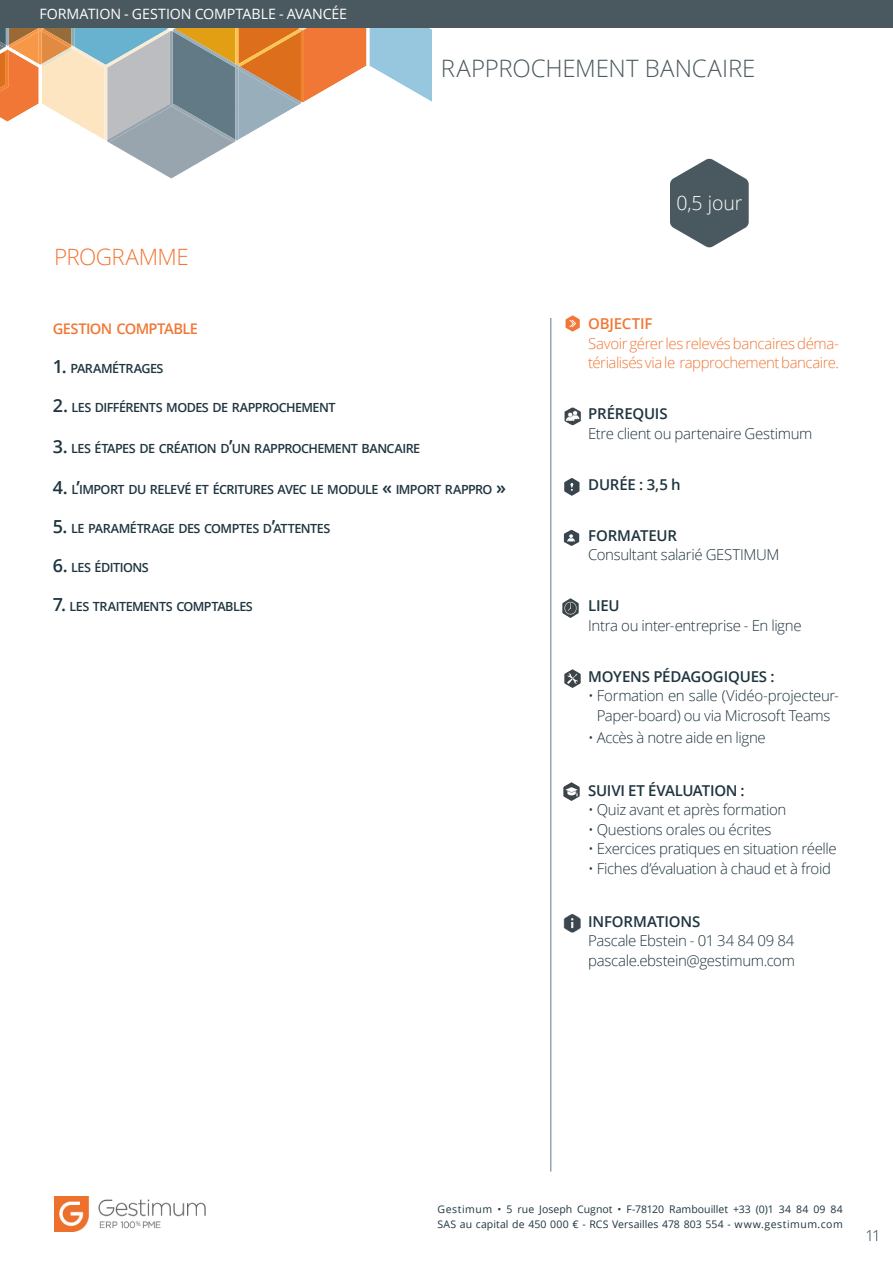
<style>
.page{position:relative;width:893px;height:1263px;background:#fff}
.page>*{position:absolute;margin:0;border:0;box-sizing:border-box;transform-origin:0 0}
.t1{font:300 24px "Open Sans";letter-spacing:-.005em;color:#4a595f}
.t2{font:300 22.5px "Open Sans";letter-spacing:-.025em;color:#f17736}
.t3{font:300 19.5px "Open Sans";color:#fff}
.t4{font:300 15px/19.5px "Open Sans";letter-spacing:-.025em;color:#1f353f;text-align:center}
.t5{font:600 15px "Open Sans";letter-spacing:-.015em;color:#1f353f}
.t6{font:300 15px/19.5px "Open Sans";letter-spacing:-.03em;color:#f17736}
.t7{font:600 15px "Open Sans";letter-spacing:-.015em;color:#f17736}
.t8{font:600 14.7px "Open Sans";letter-spacing:-.045em;color:#f17736}
.t9{font:14.25px "Open Sans";letter-spacing:-.01em;color:#fff}
.t10{font:600 12.6px "Open Sans";letter-spacing:-.045em;color:#1f353f}
.t11{font:10.5px/15px "Open Sans";letter-spacing:.005em;color:#1f353f}
.s1{font-size:18px}
</style>
<div class="page">
<svg style="left:0;top:28px;width:432px;height:150px"></svg>
<div style="left:0;top:0;width:893px;height:28px;background:#4a595f"></div>
<img style="left:54px;top:1197px;width:152px;height:35px">
<svg style="left:670px;top:159px;width:79px;height:89px"></svg>
<svg style="left:566px;top:315px;width:14px;height:17px"></svg>
<svg style="left:564px;top:478px;width:15px;height:18px"></svg>
<svg style="left:564px;top:530px;width:15px;height:16px"></svg>
<img style="left:563px;top:913px;width:18px;height:20px">
<img style="left:564px;top:407px;width:17px;height:19px">
<img style="left:562px;top:599px;width:17px;height:18px">
<img style="left:564px;top:669px;width:17px;height:18px">
<img style="left:563px;top:782px;width:17px;height:18px">
<hr style="left:550px;top:318px;width:1px;height:853px;background:#607986">
<p class="t9" style="left:39px;top:4px;width:309px">FORMATION - GESTION COMPTABLE - AVANCÉE</p>
<h2 class="t2" style="left:54px;top:241px;width:136px">PROGRAMME</h2>
<h1 class="t1" style="left:441px;top:52px;width:316px">RAPPROCHEMENT BANCAIRE</h1>
<h3 class="t3" style="left:676px;top:190px;width:67px">0,5 jour</h3>
<p class="t8" style="left:53px;top:319px;width:147px">GESTION COMPTABLE</p>
<p class="t10" style="left:53px;top:360px;width:112px"><span class="s1">1.</span> PARAMÉTRAGES</p>
<p class="t10" style="left:53px;top:399px;width:284px"><span class="s1">2.</span> LES DIFFÉRENTS MODES DE RAPPROCHEMENT</p>
<p class="t10" style="left:53px;top:440px;width:369px"><span class="s1">3.</span> LES ÉTAPES DE CRÉATION D<span class="s1">’</span>UN RAPPROCHEMENT BANCAIRE</p>
<p class="t10" style="left:53px;top:481px;width:455px"><span class="s1">4.</span> L<span class="s1">’</span>IMPORT DU RELEVÉ ET ÉCRITURES AVEC LE MODULE <span class="s1">«</span> IMPORT RAPPRO <span class="s1">»</span></p>
<p class="t10" style="left:53px;top:520px;width:279px"><span class="s1">5.</span> LE PARAMÉTRAGE DES COMPTES D<span class="s1">’</span>ATTENTES</p>
<p class="t10" style="left:53px;top:559px;width:97px"><span class="s1">6.</span> LES ÉDITIONS</p>
<p class="t10" style="left:53px;top:598px;width:201px"><span class="s1">7.</span> LES TRAITEMENTS COMPTABLES</p>
<p class="t7" style="left:588px;top:314px;width:66px">OBJECTIF</p>
<p class="t6" style="left:588px;top:333px;width:252px">Savoir gérer les relevés bancaires déma&shy;térialisés via le rapprochement bancaire.</p>
<p class="t5" style="left:588px;top:404px;width:81px">PRÉREQUIS</p>
<p class="t4" style="left:588px;top:423px;width:226px">Etre client ou partenaire Gestimum</p>
<p class="t5" style="left:588px;top:474px;width:94px">DURÉE : 3,5 h</p>
<p class="t5" style="left:588px;top:525px;width:90px">FORMATEUR</p>
<p class="t4" style="left:588px;top:545px;width:193px">Consultant salarié GESTIMUM</p>
<p class="t5" style="left:588px;top:596px;width:33px">LIEU</p>
<p class="t4" style="left:588px;top:615px;width:215px">Intra ou inter-entreprise - En ligne</p>
<p class="t5" style="left:588px;top:666px;width:188px">MOYENS PÉDAGOGIQUES :</p>
<p class="t4" style="left:588px;top:686px;width:252px">• Formation en salle (Vidéo-projecteur-<br>Paper-board) ou via Microsoft Teams</p>
<p class="t4" style="left:588px;top:728px;width:179px">• Accès à notre aide en ligne</p>
<p class="t5" style="left:588px;top:780px;width:158px">SUIVI ET ÉVALUATION :</p>
<p class="t4" style="left:588px;top:800px;width:200px">• Quiz avant et après formation</p>
<p class="t4" style="left:588px;top:819px;width:185px">• Questions orales ou écrites</p>
<p class="t4" style="left:588px;top:839px;width:250px">• Exercices pratiques en situation réelle</p>
<p class="t4" style="left:588px;top:858px;width:244px">• Fiches d’évaluation à chaud et à froid</p>
<p class="t5" style="left:588px;top:911px;width:114px">INFORMATIONS</p>
<p class="t4" style="left:588px;top:930px;width:208px;text-align:left">Pascale Ebstein - 01 34 84 09 84 pascale.ebstein@gestimum.com</p>
<p class="t11" style="left:437px;top:1201px;width:407px">Gestimum • 5 rue Joseph Cugnot • F-78120 Rambouillet +33 (0)1 34 84 09 84<br>SAS au capital de 450 000 € - RCS Versailles 478 803 554 - www.gestimum.com</p>
<p class="t4" style="left:865px;top:1225px;width:17px">11</p>
</div>
